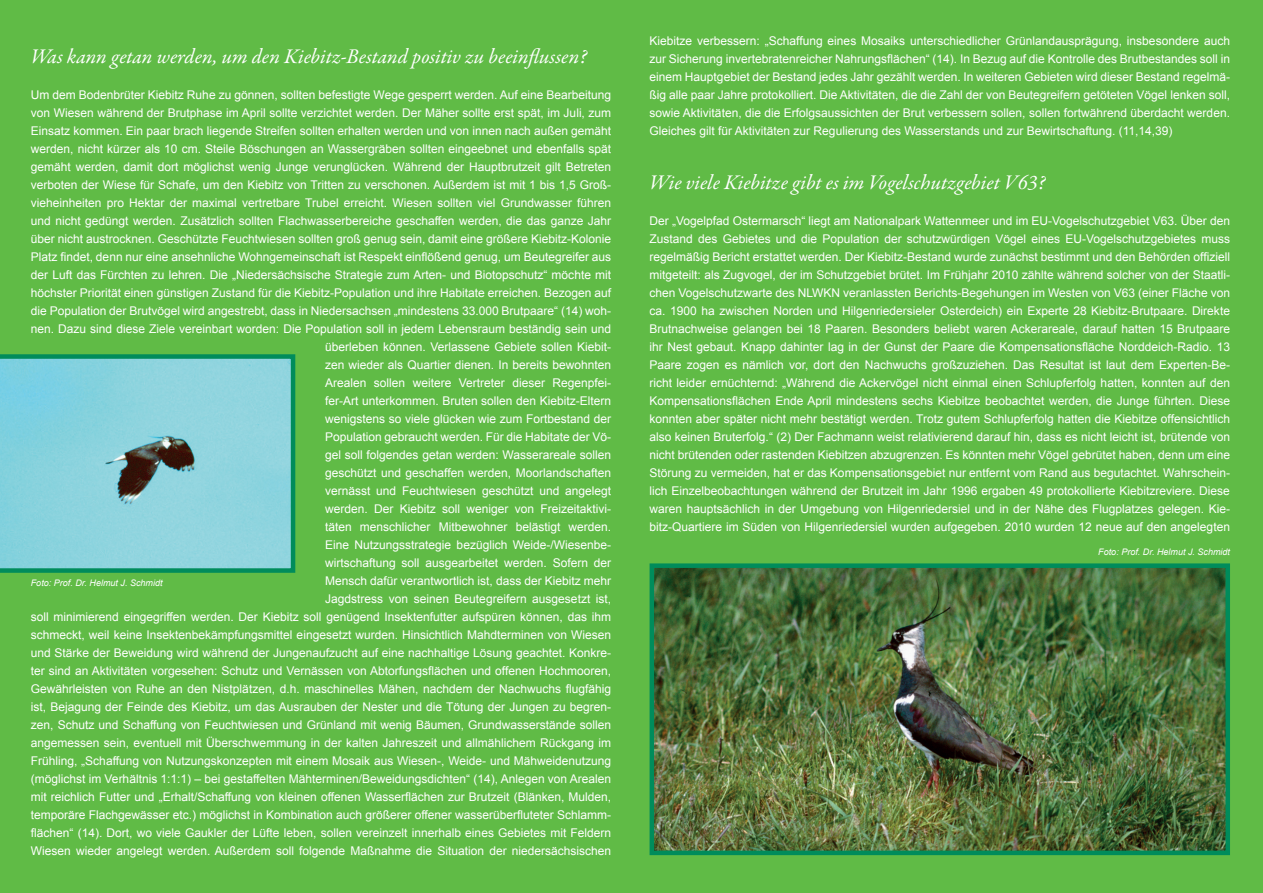
<style>
.page{position:relative;width:1263px;height:893px;background:#60bb46}
.page>*{position:absolute;margin:0;border:0;box-sizing:border-box;transform-origin:0 0}
.t1{font:italic 21px "Garamond Premr Pro";color:#fff}
.t2{font:12px/18px "Arial";color:#fff;text-align:justify}
.t3{font:italic 9px "Arial";color:#fff}
</style>
<div class="page">
<svg style="left:0;top:354px;width:295px;height:219px;background:#80c8cf"></svg>
<img style="left:654px;top:568px;width:571px;height:282px">
<div style="left:649px;top:563px;width:581px;height:292px;border:4px solid #008c5b"></div>
<h1 class="t1" style="left:31px;top:43px;width:558px">Was kann getan werden, um den Kiebitz-Bestand positiv zu beeinflussen?</h1>
<p class="t2" style="left:31px;top:86px;width:582px;text-align:right">Um dem Bodenbrüter Kiebitz Ruhe zu gönnen, sollten befestigte Wege gesperrt werden. Auf eine Bearbeitung von Wiesen während der Brutphase im April sollte verzichtet werden. Der Mäher sollte erst spät, im Juli, zum Einsatz kommen. Ein paar brach liegende Streifen sollten erhalten werden und von innen nach außen gemäht werden, nicht kürzer als 10 cm. Steile Böschungen an Wassergräben sollten eingeebnet und ebenfalls spät gemäht werden, damit dort möglichst wenig Junge verunglücken. Während der Hauptbrutzeit gilt Betreten verboten der Wiese für Schafe, um den Kiebitz von Tritten zu verschonen. Außerdem ist mit 1 bis 1,5 Groß&shy;vieheinheiten pro Hektar der maximal vertretbare Trubel erreicht. Wiesen sollten viel Grundwasser führen und nicht gedüngt werden. Zusätzlich sollten Flachwasserbereiche geschaffen werden, die das ganze Jahr über nicht austrocknen. Geschützte Feuchtwiesen sollten groß genug sein, damit eine größere Kiebitz-Kolonie Platz findet, denn nur eine ansehnliche Wohngemeinschaft ist Respekt einflößend genug, um Beutegreifer aus der Luft das Fürchten zu lehren. Die „Niedersächsische Strategie zum Arten- und Biotopschutz“ möchte mit höchster Priorität einen günstigen Zustand für die Kiebitz-Population und ihre Habitate erreichen. Bezogen auf die Population der Brutvögel wird angestrebt, dass in Niedersachsen „mindestens 33.000 Brutpaare“ (14) woh&shy;nen. Dazu sind diese Ziele vereinbart worden: Die Population soll in jedem Lebensraum beständig sein und überleben können. Verlassene Gebiete sollen Kiebit-<br>zen wieder als Quartier dienen. In bereits bewohnten<br>Arealen sollen weitere Vertreter dieser Regenpfei-<br>fer-Art unterkommen. Bruten sollen den Kiebitz-Eltern<br>wenigstens so viele glücken wie zum Fortbestand der<br>Population gebraucht werden. Für die Habitate der Vö-<br>gel soll folgendes getan werden: Wasserareale sollen<br>geschützt und geschaffen werden, Moorlandschaften<br>vernässt und Feuchtwiesen geschützt und angelegt<br>werden. Der Kiebitz soll weniger von Freizeitaktivi-<br>täten menschlicher Mitbewohner belästigt werden.<br>Eine Nutzungsstrategie bezüglich Weide-/Wiesenbe-<br>wirtschaftung soll ausgearbeitet werden. Sofern der<br>Mensch dafür verantwortlich ist, dass der Kiebitz mehr<br>Jagdstress von seinen Beutegreifern ausgesetzt ist,<br>soll minimierend eingegriffen werden. Der Kiebitz soll genügend Insektenfutter aufspüren können, das ihm schmeckt, weil keine Insektenbekämpfungsmittel eingesetzt wurden. Hinsichtlich Mahdterminen von Wiesen und Stärke der Beweidung wird während der Jungenaufzucht auf eine nachhaltige Lösung geachtet. Konkre&shy;ter sind an Aktivitäten vorgesehen: Schutz und Vernässen von Abtorfungsflächen und offenen Hochmooren, Gewährleisten von Ruhe an den Nistplätzen, d.h. maschinelles Mähen, nachdem der Nachwuchs flugfähig ist, Bejagung der Feinde des Kiebitz, um das Ausrauben der Nester und die Tötung der Jungen zu begren&shy;zen, Schutz und Schaffung von Feuchtwiesen und Grünland mit wenig Bäumen, Grundwasserstände sollen angemessen sein, eventuell mit Überschwemmung in der kalten Jahreszeit und allmählichem Rückgang im Frühling, „Schaffung von Nutzungskonzepten mit einem Mosaik aus Wiesen-, Weide- und Mähweidenutzung (möglichst im Verhältnis 1:1:1) – bei gestaffelten Mähterminen/Beweidungsdichten“ (14), Anlegen von Arealen mit reichlich Futter und „Erhalt/Schaffung von kleinen offenen Wasserflächen zur Brutzeit (Blänken, Mulden, temporäre Flachgewässer etc.) möglichst in Kombination auch größerer offener wasserüberfluteter Schlamm&shy;flächen“ (14). Dort, wo viele Gaukler der Lüfte leben, sollen vereinzelt innerhalb eines Gebietes mit Feldern Wiesen wieder angelegt werden. Außerdem soll folgende Maßnahme die Situation der niedersächsischen</p>
<p class="t3" style="left:31px;top:577px;width:133px">Foto: Prof. Dr. Helmut J. Schmidt</p>
<p class="t2" style="left:649px;top:32px;width:582px">Kiebitze verbessern: „Schaffung eines Mosaiks unterschiedlicher Grünlandausprägung, insbesondere auch zur Sicherung invertebratenreicher Nahrungsflächen“ (14). In Bezug auf die Kontrolle des Brutbestandes soll in einem Hauptgebiet der Bestand jedes Jahr gezählt werden. In weiteren Gebieten wird dieser Bestand regelmä&shy;ßig alle paar Jahre protokolliert. Die Aktivitäten, die die Zahl der von Beutegreifern getöteten Vögel lenken soll, sowie Aktivitäten, die die Erfolgsaussichten der Brut verbessern sollen, sollen fortwährend überdacht werden.<br>Gleiches gilt für Aktivitäten zur Regulierung des Wasserstands und zur Bewirtschaftung. (11,14,39)</p>
<h1 class="t1" style="left:649px;top:169px;width:397px">Wie viele Kiebitze gibt es im Vogelschutzgebiet V63?</h1>
<p class="t2" style="left:649px;top:212px;width:582px">Der „Vogelpfad Ostermarsch“ liegt am Nationalpark Wattenmeer und im EU-Vogelschutzgebiet V63. Über den Zustand des Gebietes und die Population der schutzwürdigen Vögel eines EU-Vogelschutzgebietes muss regelmäßig Bericht erstattet werden. Der Kiebitz-Bestand wurde zunächst bestimmt und den Behörden offiziell mitgeteilt: als Zugvogel, der im Schutzgebiet brütet. Im Frühjahr 2010 zählte während solcher von der Staatli&shy;chen Vogelschutzwarte des NLWKN veranlassten Berichts-Begehungen im Westen von V63 (einer Fläche von ca. 1900 ha zwischen Norden und Hilgenriedersieler Osterdeich) ein Experte 28 Kiebitz-Brutpaare. Direkte Brutnachweise gelangen bei 18 Paaren. Besonders beliebt waren Ackerareale, darauf hatten 15 Brutpaare ihr Nest gebaut. Knapp dahinter lag in der Gunst der Paare die Kompensationsfläche Norddeich-Radio. 13<br>Paare zogen es nämlich vor, dort den Nachwuchs großzuziehen. Das Resultat ist laut dem Experten-Be&shy;richt leider ernüchternd: „Während die Ackervögel nicht einmal einen Schlupferfolg hatten, konnten auf den Kompensationsflächen Ende April mindestens sechs Kiebitze beobachtet werden, die Junge führten. Diese konnten aber später nicht mehr bestätigt werden. Trotz gutem Schlupferfolg hatten die Kiebitze offensichtlich also keinen Bruterfolg.“ (2) Der Fachmann weist relativierend darauf hin, dass es nicht leicht ist, brütende von nicht brütenden oder rastenden Kiebitzen abzugrenzen. Es könnten mehr Vögel gebrütet haben, denn um eine Störung zu vermeiden, hat er das Kompensationsgebiet nur entfernt vom Rand aus begutachtet. Wahrschein&shy;lich Einzelbeobachtungen während der Brutzeit im Jahr 1996 ergaben 49 protokollierte Kiebitzreviere. Diese waren hauptsächlich in der Umgebung von Hilgenriedersiel und in der Nähe des Flugplatzes gelegen. Kie&shy;bitz-Quartiere im Süden von Hilgenriedersiel wurden aufgegeben. 2010 wurden 12 neue auf den angelegten</p>
<p class="t3" style="left:1098px;top:546px;width:133px">Foto: Prof. Dr. Helmut J. Schmidt</p>
</div>
